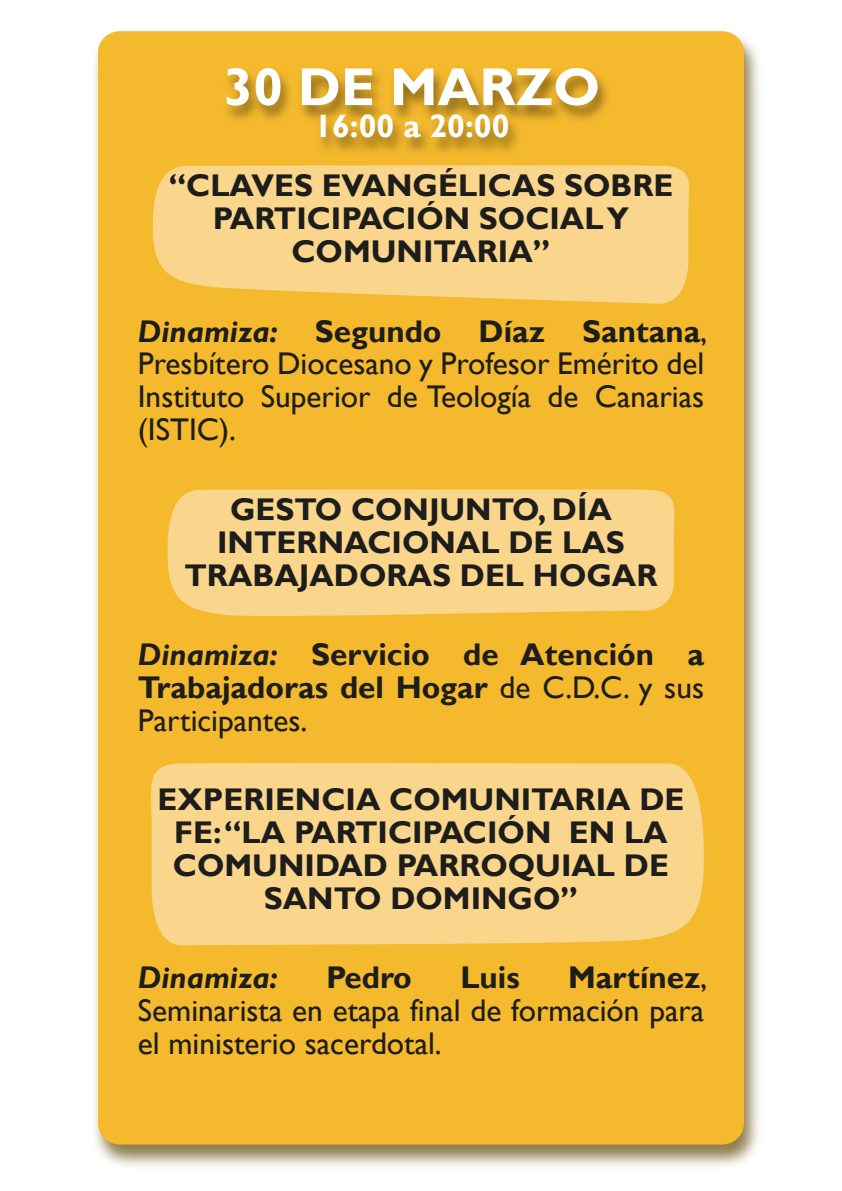
<style>
.page{position:relative;width:842px;height:1191px;background:#fff}
.page>*{position:absolute;margin:0;border:0;box-sizing:border-box;transform-origin:0 0}
.t1{font:700 53.6px "Gill Sans";color:#fff}
.t2{font:700 32.2px "Gill Sans";color:#fff}
.t3{font:700 31.4px/33px "Gill Sans";color:#1d1d1b;text-align:center}
.t4{font:31.4px/33px "Gill Sans";color:#1d1d1b;text-align:justify}
.t5{font:italic 700 31.4px "Gill Sans";color:#1d1d1b}
.s1{font-weight:700;font-style:italic}
.s2{font-weight:700}
.s3{font-style:italic}
.s4{font-weight:400}
</style>
<div class="page">
<img style="left:94px;top:31px;width:665px;height:1136px">
<div style="left:98px;top:31px;width:646px;height:1113px;background:#f4b92d;border-radius:22px"></div>
<img style="left:227px;top:71px;width:381px;height:81px">
<svg style="left:152px;top:165px;width:538px;height:139px;background:#f9d283"></svg>
<div style="left:150px;top:763px;width:554px;height:183px;background:#fad58c"></div>
<div style="left:167px;top:489px;width:508px;height:127px;background:#fad58c"></div>
<h1 class="t1" style="left:224px;top:55px;width:378px">30 DE MARZO</h1>
<p class="t2" style="left:314px;top:107px;width:197px">16:00 a 20:00</p>
<p class="t3" style="left:169px;top:170px;width:506px">“CLAVES EVANGÉLICAS SOBRE<br>PARTICIPACIÓN SOCIAL Y<br>COMUNITARIA”</p>
<p class="t4" style="left:138px;top:315px;width:571px"><span class="s1">Dinamiza:</span> <span class="s2">Segundo Díaz Santana</span>, Presbítero Diocesano y Profesor Emérito del Instituto Superior de Teología de Canarias (ISTIC).</p>
<p class="t3" style="left:184px;top:493px;width:475px">GESTO CONJUNTO, DÍA<br>INTERNACIONAL DE LAS<br>TRABAJADORAS DEL HOGAR</p>
<p class="t3" style="left:138px;top:638px;width:568px;text-align:justify"><span class="s3">Dinamiza:</span> Servicio de Atención a Trabajadoras del Hogar <span class="s4">de C.D.C. y sus Participantes.</span></p>
<p class="t3" style="left:157px;top:784px;width:528px">EXPERIENCIA COMUNITARIA DE<br>FE: “LA PARTICIPACIÓN EN LA<br>COMUNIDAD PARROQUIAL DE<br>SANTO DOMINGO”</p>
<p class="t5" style="left:138px;top:959px;width:142px">Dinamiza:</p>
<p class="t3" style="left:326px;top:962px;width:87px">Pedro</p>
<p class="t3" style="left:460px;top:962px;width:61px">Luis</p>
<p class="t4" style="left:138px;top:961px;width:571px;text-indent:430px"><span class="s2">Martínez</span>, Seminarista en etapa final de formación para el ministerio sacerdotal.</p>
</div>
